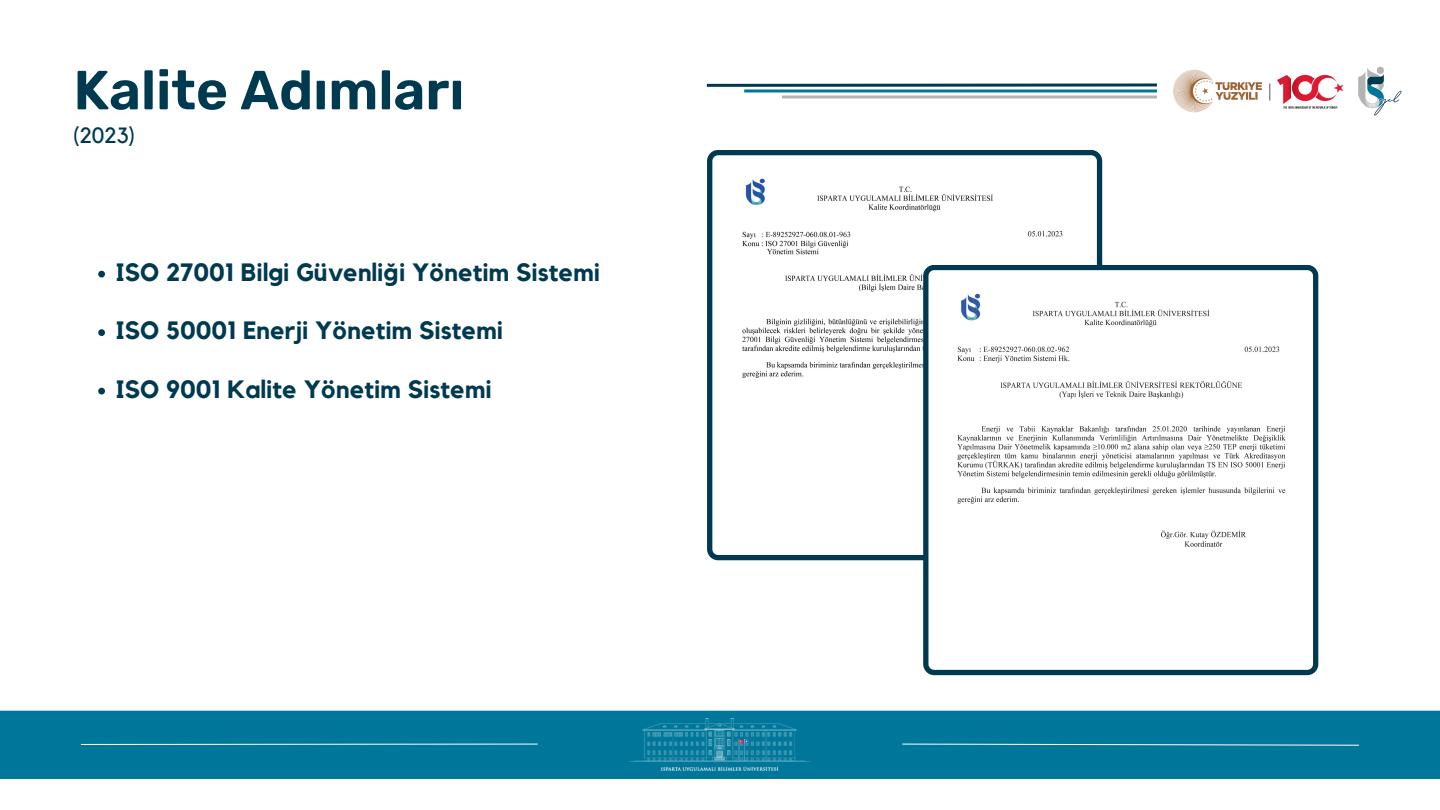
<style>
.page{position:relative;width:1440px;height:810px;background:#fff}
.page>*{position:absolute;margin:0;border:0;box-sizing:border-box;transform-origin:0 0}
.t1{font:600 55px "Rubik";color:#003a50}
.t2{font:700 25px "Kollektif";color:#003a50}
.t3{font:22px "Kollektif";color:#003a50}
</style>
<div class="page">
<div style="left:0;top:711px;width:1440px;height:68px;background:#00779a"></div>
<svg style="left:80px;top:743px;width:458px;height:2px"></svg>
<svg style="left:902px;top:743px;width:458px;height:3px"></svg>
<img style="left:630px;top:719px;width:180px;height:52px">
<svg style="left:707px;top:150px;width:395px;height:410px;fill:#003a50"></svg>
<img style="left:715px;top:158px;width:379px;height:393px">
<svg style="left:923px;top:265px;width:395px;height:410px;fill:#003a50"></svg>
<img style="left:930px;top:274px;width:381px;height:392px">
<svg style="left:98px;top:271px;width:7px;height:7px"></svg>
<svg style="left:98px;top:329px;width:7px;height:7px"></svg>
<svg style="left:98px;top:388px;width:7px;height:6px"></svg>
<hr style="left:744px;top:89px;width:413px;height:3px;background:#00779a">
<hr style="left:782px;top:95px;width:375px;height:3px;background:#b3b3b3">
<svg style="left:706px;top:83px;width:451px;height:4px"></svg>
<img style="left:1363px;top:66px;width:39px;height:49px">
<img style="left:1173px;top:69px;width:81px;height:44px">
<img style="left:1254px;top:74px;width:109px;height:35px">
<svg style="left:1269px;top:84px;width:1px;height:17px"></svg>
<p class="t1" style="left:73px;top:58px;width:393px">Kalite Adımları</p>
<p class="t3" style="left:73px;top:125px;width:63px">(2023)</p>
<p class="t2" style="left:116px;top:260px;width:486px">ISO 27001 Bilgi Güvenliği Yönetim Sistemi</p>
<p class="t2" style="left:116px;top:319px;width:389px">ISO 50001 Enerji Yönetim Sistemi</p>
<p class="t2" style="left:116px;top:377px;width:377px">ISO 9001 Kalite Yönetim Sistemi</p>
</div>
